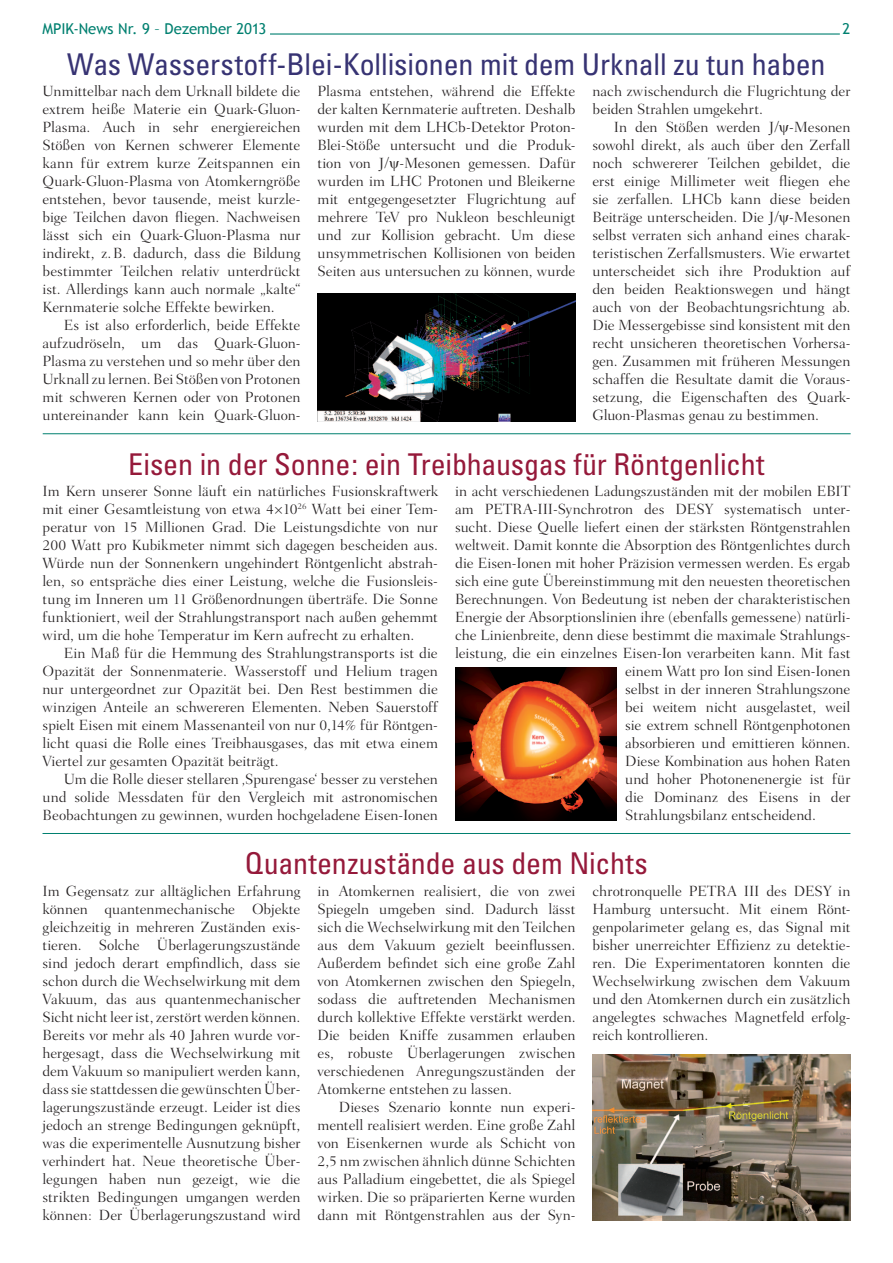
<style>
.page{position:relative;width:893px;height:1263px;background:#fff}
.page>*{position:absolute;margin:0;border:0;box-sizing:border-box;transform-origin:0 0}
.t1{font:condensed 30px "Univers";letter-spacing:-.005em;color:#95193a}
.t2{font:condensed 30px "Univers";letter-spacing:-.005em;color:#373373}
.t3{font:300 15px/18px "Fairfield LH";letter-spacing:-.005em;color:#231f20;text-align:justify}
.t4{font:15px "Trebuchet MS";letter-spacing:-.005em;color:#008070}
</style>
<div class="page">
<hr style="left:270px;top:33px;width:570px;height:2px;background:#008070">
<hr style="left:43px;top:833px;width:807px;height:1px;background:#008070">
<hr style="left:43px;top:433px;width:808px;height:1px;background:#008070">
<img style="left:317px;top:294px;width:258px;height:127px">
<img style="left:455px;top:668px;width:162px;height:153px">
<img style="left:592px;top:1054px;width:258px;height:166px">
<p class="t4" style="left:43px;top:20px;width:225px">MPIK-News Nr. 9 – Dezember 2013</p>
<p class="t4" style="left:843px;top:20px;width:9px">2</p>
<h1 class="t2" style="left:67px;top:45px;width:760px">Was Wasserstoff-Blei-Kollisionen mit dem Urknall zu tun haben</h1>
<p class="t3" style="left:43px;top:82px;width:260px">Unmittelbar nach dem Urknall bildete die extrem heiße Materie ein Quark-Gluon-Plasma. Auch in sehr energiereichen Stößen von Kernen schwerer Elemente kann für extrem kurze Zeitspannen ein Quark-Gluon-Plasma von Atomkerngröße entstehen, bevor tausende, meist kurzle&shy;bige Teilchen davon fliegen. Nachweisen lässt sich ein Quark-Gluon-Plasma nur indirekt, z.B. dadurch, dass die Bildung bestimmter Teilchen relativ unterdrückt ist. Allerdings kann auch normale „kalte“ Kernmaterie solche Effekte bewirken.</p>
<p class="t3" style="left:43px;top:316px;width:260px;text-indent:21px">Es ist also erforderlich, beide Effekte aufzudröseln, um das Quark-Gluon-Plasma zu verstehen und so mehr über den Urknall zu lernen. Bei Stößen von Protonen mit schweren Kernen oder von Protonen untereinander kann kein Quark-Gluon-</p>
<p class="t3" style="left:317px;top:82px;width:259px">Plasma entstehen, während die Effekte der kalten Kernmaterie auftreten. Deshalb wurden mit dem LHCb-Detektor Proton-Blei-Stöße untersucht und die Produk&shy;tion von J/ -Mesonen gemessen. Dafür wurden im LHC Protonen und Bleikerne mit entgegengesetzter Flugrichtung auf mehrere TeV pro Nukleon beschleunigt und zur Kollision gebracht. Um diese unsymmetrischen Kollisionen von beiden Seiten aus untersuchen zu können, wurde</p>
<p class="t3" style="left:592px;top:82px;width:259px">nach zwischendurch die Flugrichtung der beiden Strahlen umgekehrt.</p>
<p class="t3" style="left:592px;top:118px;width:259px;text-indent:21px">In den Stößen werden J/ -Mesonen sowohl direkt, als auch über den Zerfall noch schwererer Teilchen gebildet, die erst einige Millimeter weit fliegen ehe sie zerfallen. LHCb kann diese beiden Beiträge unterscheiden. Die J/ -Mesonen selbst verraten sich anhand eines charak&shy;teristischen Zerfallsmusters. Wie erwartet unterscheidet sich ihre Produktion auf den beiden Reaktionswegen und hängt auch von der Beobachtungsrichtung ab.<br>Die Messergebisse sind konsistent mit den recht unsicheren theoretischen Vorhersa&shy;gen. Zusammen mit früheren Messungen schaffen die Resultate damit die Voraus&shy;setzung, die Eigenschaften des Quark-Gluon-Plasmas genau zu bestimmen.</p>
<h1 class="t1" style="left:128px;top:445px;width:638px">Eisen in der Sonne: ein Treibhausgas für Röntgenlicht</h1>
<p class="t3" style="left:43px;top:482px;width:397px">Im Kern unserer Sonne läuft ein natürliches Fusionskraftwerk mit einer Gesamtleistung von etwa 4×10<sup>26</sup> Watt bei einer Tem&shy;peratur von 15 Millionen Grad. Die Leistungsdichte von nur 200 Watt pro Kubikmeter nimmt sich dagegen bescheiden aus.<br>Würde nun der Sonnenkern ungehindert Röntgenlicht abstrah&shy;len, so entspräche dies einer Leistung, welche die Fusionsleis&shy;tung im Inneren um 11 Größenordnungen überträfe. Die Sonne funktioniert, weil der Strahlungstransport nach außen gehemmt wird, um die hohe Temperatur im Kern aufrecht zu erhalten.</p>
<p class="t3" style="left:43px;top:644px;width:397px;text-indent:21px">Ein Maß für die Hemmung des Strahlungstransports ist die Opazität der Sonnenmaterie. Wasserstoff und Helium tragen nur untergeordnet zur Opazität bei. Den Rest bestimmen die winzigen Anteile an schwereren Elementen. Neben Sauerstoff spielt Eisen mit einem Massenanteil von nur 0,14% für Röntgen&shy;licht quasi die Rolle eines Treibhausgases, das mit etwa einem Viertel zur gesamten Opazität beiträgt.</p>
<p class="t3" style="left:43px;top:770px;width:397px;text-indent:21px">Um die Rolle dieser stellaren ‚Spurengase‘ besser zu verstehen und solide Messdaten für den Vergleich mit astronomischen Beobachtungen zu gewinnen, wurden hochgeladene Eisen-Ionen</p>
<p class="t3" style="left:455px;top:482px;width:397px">in acht verschiedenen Ladungszuständen mit der mobilen EBIT</p>
<p class="t3" style="left:455px;top:500px;width:397px">am PETRA-III-Synchrotron des DESY systematisch unter-</p>
<p class="t3" style="left:455px;top:518px;width:397px">sucht. Diese Quelle liefert einen der stärksten Röntgenstrahlen</p>
<p class="t3" style="left:455px;top:536px;width:397px">weltweit. Damit konnte die Absorption des Röntgenlichtes durch</p>
<p class="t3" style="left:455px;top:554px;width:397px">die Eisen-Ionen mit hoher Präzision vermessen werden. Es ergab</p>
<p class="t3" style="left:455px;top:572px;width:397px">sich eine gute Übereinstimmung mit den neuesten theoretischen</p>
<p class="t3" style="left:455px;top:590px;width:397px">Berechnungen. Von Bedeutung ist neben der charakteristischen</p>
<p class="t3" style="left:455px;top:608px;width:397px">Energie der Absorptionslinien ihre (ebenfalls gemessene) natürli-</p>
<p class="t3" style="left:455px;top:626px;width:397px">che Linienbreite, denn diese bestimmt die maximale Strahlungs-</p>
<p class="t3" style="left:455px;top:644px;width:397px">leistung, die ein einzelnes Eisen-Ion verarbeiten kann. Mit fast</p>
<p class="t3" style="left:625px;top:662px;width:227px">einem Watt pro Ion sind Eisen-Ionen</p>
<p class="t3" style="left:625px;top:680px;width:227px">selbst in der inneren Strahlungszone</p>
<p class="t3" style="left:625px;top:698px;width:227px">bei weitem nicht ausgelastet, weil</p>
<p class="t3" style="left:625px;top:716px;width:227px">sie extrem schnell Röntgenphotonen</p>
<p class="t3" style="left:625px;top:734px;width:227px">absorbieren und emittieren können.</p>
<p class="t3" style="left:625px;top:752px;width:227px">Diese Kombination aus hohen Raten</p>
<p class="t3" style="left:625px;top:770px;width:227px">und hoher Photonenenergie ist für</p>
<p class="t3" style="left:625px;top:788px;width:227px">die Dominanz des Eisens in der</p>
<p class="t3" style="left:625px;top:806px;width:192px">Strahlungsbilanz entscheidend.</p>
<h1 class="t1" style="left:245px;top:845px;width:404px">Quantenzustände aus dem Nichts</h1>
<p class="t3" style="left:43px;top:882px;width:259px">Im Gegensatz zur alltäglichen Erfahrung können quantenmechanische Objekte gleichzeitig in mehreren Zuständen exis&shy;tieren. Solche Überlagerungszustände sind jedoch derart empfindlich, dass sie schon durch die Wechselwirkung mit dem Vakuum, das aus quantenmechanischer Sicht nicht leer ist, zerstört werden können.<br>Bereits vor mehr als 40 Jahren wurde vor&shy;hergesagt, dass die Wechselwirkung mit dem Vakuum so manipuliert werden kann, dass sie stattdessen die gewünschten Über&shy;lagerungszustände erzeugt. Leider ist dies jedoch an strenge Bedingungen geknüpft, was die experimentelle Ausnutzung bisher verhindert hat. Neue theoretische Über&shy;legungen haben nun gezeigt, wie die strikten Bedingungen umgangen werden können: Der Überlagerungszustand wird</p>
<p class="t3" style="left:317px;top:882px;width:260px">in Atomkernen realisiert, die von zwei Spiegeln umgeben sind. Dadurch lässt sich die Wechselwirkung mit den Teilchen aus dem Vakuum gezielt beeinflussen.<br>Außerdem befindet sich eine große Zahl von Atomkernen zwischen den Spiegeln, sodass die auftretenden Mechanismen durch kollektive Effekte verstärkt werden.<br>Die beiden Kniffe zusammen erlauben es, robuste Überlagerungen zwischen verschiedenen Anregungszuständen der Atomkerne entstehen zu lassen.</p>
<p class="t3" style="left:317px;top:1098px;width:259px;text-indent:21px">Dieses Szenario konnte nun experi&shy;mentell realisiert werden. Eine große Zahl von Eisenkernen wurde als Schicht von 2,5 nm zwischen ähnlich dünne Schichten aus Palladium eingebettet, die als Spiegel wirken. Die so präparierten Kerne wurden dann mit Röntgenstrahlen aus der Syn-</p>
<p class="t3" style="left:592px;top:882px;width:259px">chrotronquelle PETRA III des DESY in Hamburg untersucht. Mit einem Rönt&shy;genpolarimeter gelang es, das Signal mit bisher unerreichter Effizienz zu detektie&shy;ren. Die Experimentatoren konnten die Wechselwirkung zwischen dem Vakuum und den Atomkernen durch ein zusätzlich angelegtes schwaches Magnetfeld erfolg&shy;reich kontrollieren.</p>
</div>
